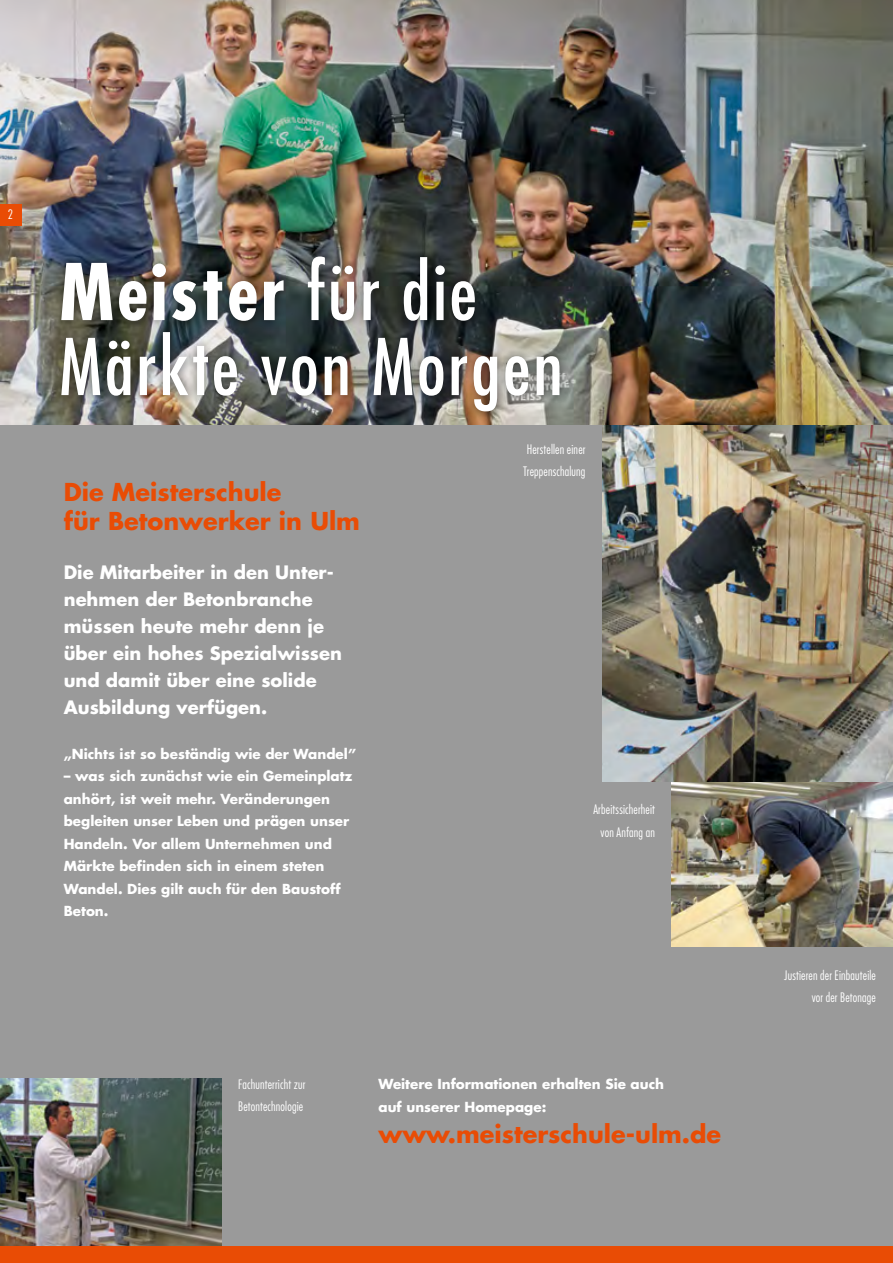
<style>
.page{position:relative;width:893px;height:1263px;background:#9a9a9a}
.page>*{position:absolute;margin:0;border:0;box-sizing:border-box;transform-origin:0 0}
.t1{font:condensed 75.9px/75px "Futura";letter-spacing:.035em;color:#fff}
.t2{font:700 24px/28.8px "Futura";color:#e94c05}
.t3{font:700 18px/27px "Futura";color:#fff}
.t4{font:700 13.5px/22.5px "Futura";color:#fff}
.t5{font:300 condensed 12.75px/22.5px "Futura";letter-spacing:.01em;color:#fff}
.s1{font-weight:700}
</style>
<div class="page">
<img style="left:0;top:1079px;width:221px;height:167px">
<img style="left:0;top:0;width:893px;height:424px">
<img style="left:602px;top:425px;width:291px;height:357px">
<img style="left:672px;top:783px;width:221px;height:164px">
<div style="left:0;top:204px;width:21px;height:21px;background:#e94c05"></div>
<div style="left:0;top:1246px;width:893px;height:17px;background:#e94c05"></div>
<div style="left:52px;top:247px;width:517px;height:174px;background:#000;opacity:.57"></div>
<p class="t5" style="left:8px;top:203px;width:7px">2</p>
<h1 class="t1" style="left:60px;top:254px;width:505px"><span class="s1">Meister</span> für die<br>Märkte von Morgen</h1>
<h2 class="t2" style="left:64px;top:477px;width:298px">Die Meisterschule<br>für Betonwerker in Ulm</h2>
<h3 class="t3" style="left:64px;top:558px;width:280px">Die Mitarbeiter in den Unter&shy;nehmen der Betonbranche müssen heute mehr denn je über ein hohes Spezialwissen und damit über eine solide<br>Ausbildung verfügen.</h3>
<p class="t4" style="left:64px;top:742px;width:294px">„Nichts ist so beständig wie der Wandel”</p>
<p class="t4" style="left:64px;top:765px;width:290px">– was sich zunächst wie ein Gemeinplatz anhört, ist weit mehr. Veränderungen begleiten unser Leben und prägen unser Handeln. Vor allem Unternehmen und Märkte befinden sich in einem steten Wandel. Dies gilt auch für den Baustoff Beton.</p>
<p class="t5" style="left:523px;top:438px;width:64px">Herstellen einer<br>Treppenschalung</p>
<p class="t5" style="left:593px;top:798px;width:63px;text-align:center">Arbeitssicherheit von Anfang an</p>
<p class="t5" style="left:238px;top:1073px;width:69px">Fachunterricht zur<br>Betontechnologie</p>
<p class="t4" style="left:378px;top:1073px;width:287px">Weitere Informationen erhalten Sie auch auf unserer Homepage:</p>
<h2 class="t2" style="left:378px;top:1119px;width:344px">www.meisterschule-ulm.de</h2>
<p class="t5" style="left:784px;top:964px;width:93px;text-align:right">Justieren der Einbauteile vor der Betonage</p>
</div>
